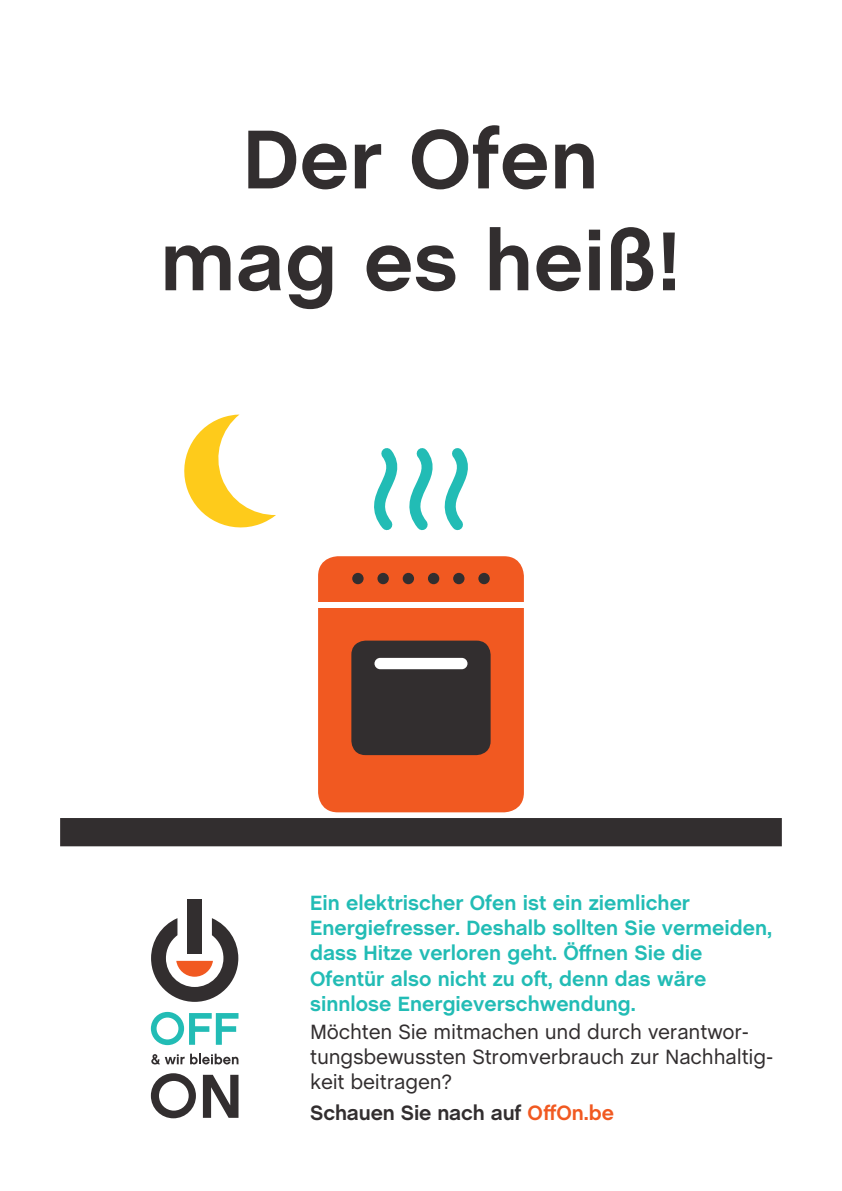
<style>
.page{position:relative;width:842px;height:1191px;background:#fff}
.page>*{position:absolute;margin:0;border:0;box-sizing:border-box;transform-origin:0 0}
.t1{font:700 84.9px/101.8px "Chalet";letter-spacing:.005em;color:#322e2f;text-align:center}
.t2{font:700 21px/25.2px "Chalet";color:#22bcb5}
.t3{font:21px/25.2px "Chalet";letter-spacing:-.01em;color:#322e2f}
.t4{font:700 21px "Chalet";letter-spacing:-.01em;color:#322e2f}
.s1{color:#f15921}
</style>
<div class="page">
<div style="left:60px;top:818px;width:722px;height:28px;background:#322e2f"></div>
<svg style="left:184px;top:414px;width:92px;height:114px"></svg>
<svg style="left:374px;top:448px;width:94px;height:83px"></svg>
<div style="left:318px;top:556px;width:206px;height:256px;background:#f15921;border-radius:20px"></div>
<div style="left:293px;top:602px;width:256px;height:5px;background:#fff"></div>
<div style="left:351px;top:640px;width:140px;height:115px;background:#322e2f;border-radius:14px"></div>
<div style="left:374px;top:658px;width:93px;height:11px;background:#fff;border-radius:6px"></div>
<div style="left:352px;top:573px;width:12px;height:11px;background:#322e2f;border-radius:50%"></div>
<div style="left:428px;top:573px;width:11px;height:11px;background:#322e2f;border-radius:50%"></div>
<div style="left:377px;top:573px;width:12px;height:11px;background:#322e2f;border-radius:50%"></div>
<div style="left:453px;top:573px;width:11px;height:11px;background:#322e2f;border-radius:50%"></div>
<div style="left:403px;top:573px;width:11px;height:11px;background:#322e2f;border-radius:50%"></div>
<div style="left:478px;top:573px;width:12px;height:11px;background:#322e2f;border-radius:50%"></div>
<div style="left:187px;top:898px;width:15px;height:55px;background:#322e2f"></div>
<svg style="left:151px;top:918px;width:87px;height:83px"></svg>
<svg style="left:151px;top:1073px;width:45px;height:45px"></svg>
<svg style="left:203px;top:1074px;width:35px;height:43px"></svg>
<svg style="left:151px;top:1012px;width:87px;height:33px"></svg>
<svg style="left:151px;top:1053px;width:87px;height:11px"></svg>
<h1 class="t1" style="left:160px;top:113px;width:523px">Der Ofen mag es heiß!</h1>
<p class="t2" style="left:310px;top:891px;width:463px">Ein elektrischer Ofen ist ein ziemlicher Energiefresser. Deshalb sollten Sie vermeiden, dass Hitze verloren geht. Öffnen Sie die Ofentür also nicht zu oft, denn das wäre sinnlose Energieverschwendung.</p>
<p class="t3" style="left:310px;top:1019px;width:465px">Möchten Sie mitmachen und durch verantwor&shy;tungsbewussten Stromverbrauch zur Nachhaltig&shy;keit beitragen?</p>
<p class="t4" style="left:310px;top:1100px;width:305px">Schauen Sie nach auf <span class="s1">OffOn.be</span></p>
</div>
